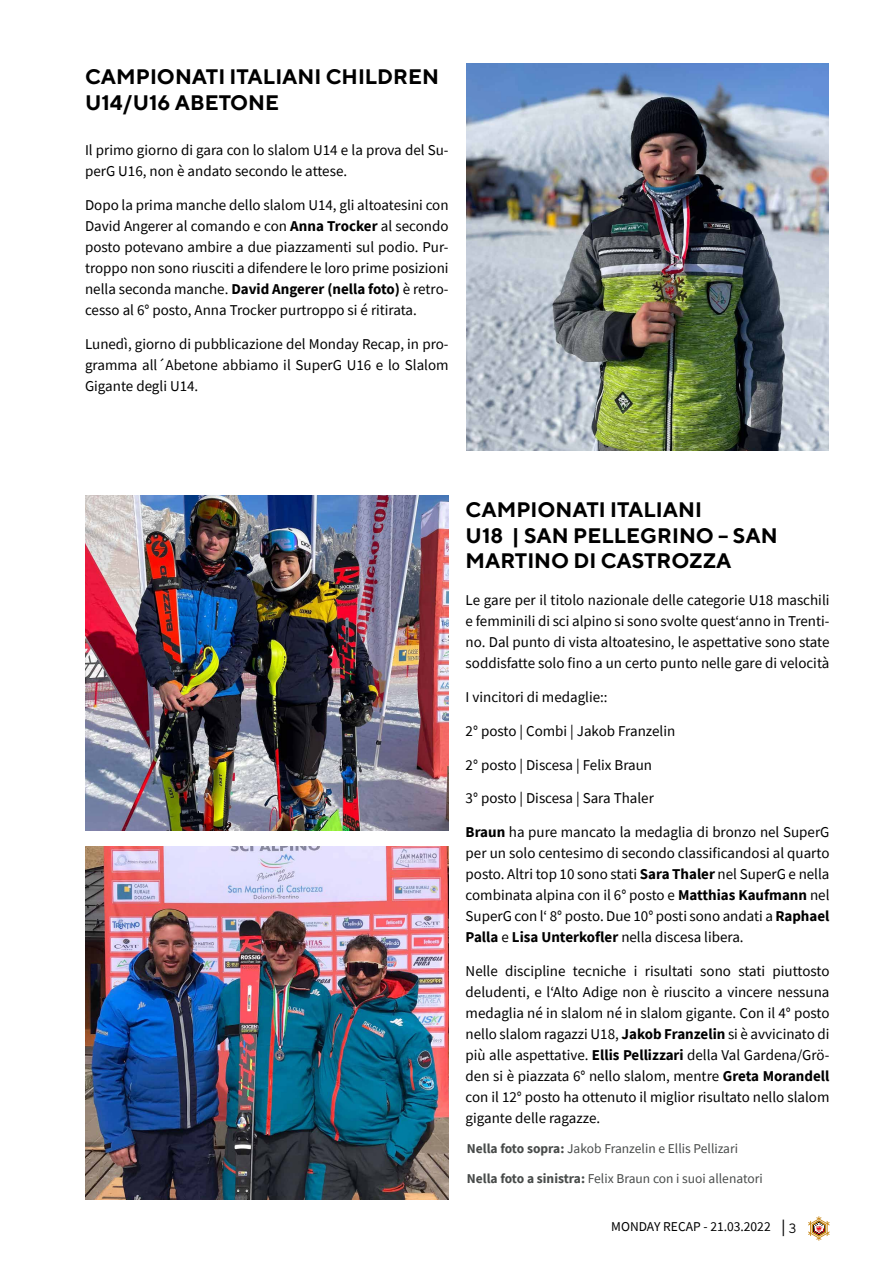
<style>
.page{position:relative;width:893px;height:1263px;background:#fff}
.page>*{position:absolute;margin:0;border:0;box-sizing:border-box;transform-origin:0 0}
.t1{font:700 21px/25.5px "TT Norms";color:#000}
.t2{font:15px/21px "Source Sans Pro";color:#000;text-align:justify}
.t3{font:13.5px "Source Sans Pro";color:#484b4a}
.t4{font:13.5px "Source Sans Pro";color:#000}
.s1{font-weight:700}
.s2{font-family:"Myriad Pro";font-size:16.5px}
.s3{font-family:"TT Norms"}
</style>
<div class="page">
<svg style="left:808px;top:1216px;width:21px;height:25px"></svg>
<img style="left:467px;top:64px;width:361px;height:386px">
<img style="left:85px;top:495px;width:364px;height:335px">
<img style="left:85px;top:846px;width:364px;height:353px">
<h1 class="t1" style="left:85px;top:63px;width:355px">CAMPIONATI ITALIANI CHILDREN<br>U14/U16 ABETONE</h1>
<p class="t2" style="left:85px;top:140px;width:365px">Il primo giorno di gara con lo slalom U14 e la prova del Su&shy;perG U16, non è andato secondo le attese.</p>
<p class="t2" style="left:85px;top:194px;width:365px">Dopo la prima manche dello slalom U14, gli altoatesini con David Angerer al comando e con <span class="s1">Anna Trocker</span> al secondo posto potevano ambire a due piazzamenti sul podio. Pur&shy;troppo non sono riusciti a difendere le loro prime posizioni nella seconda manche. <span class="s1">David Angerer (nella foto)</span> è retro&shy;cesso al 6° posto, Anna Trocker purtroppo si é ritirata.</p>
<p class="t2" style="left:85px;top:333px;width:365px">Lunedì, giorno di pubblicazione del Monday Recap, in pro&shy;gramma all´Abetone abbiamo il SuperG U16 e lo Slalom Gigante degli U14.</p>
<h1 class="t1" style="left:466px;top:497px;width:314px">CAMPIONATI ITALIANI<br>U18 | SAN PELLEGRINO – SAN<br>MARTINO DI CASTROZZA</h1>
<p class="t2" style="left:466px;top:590px;width:365px">Le gare per il titolo nazionale delle categorie U18 maschili e femminili di sci alpino si sono svolte quest‘anno in Trenti&shy;no. Dal punto di vista altoatesino, le aspettative sono state soddisfatte solo fino a un certo punto nelle gare di velocità</p>
<p class="t2" style="left:466px;top:686px;width:144px">I vincitori di medaglie::</p>
<p class="t2" style="left:466px;top:720px;width:211px">2° posto | Combi | Jakob Franzelin</p>
<p class="t2" style="left:466px;top:754px;width:188px">2° posto | Discesa | Felix Braun</p>
<p class="t2" style="left:466px;top:788px;width:190px">3° posto | Discesa | Sara Thaler</p>
<p class="t2" style="left:466px;top:821px;width:365px"><span class="s1">Braun</span> ha pure mancato la medaglia di bronzo nel SuperG per un solo centesimo di secondo classificandosi al quarto posto. Altri top 10 sono stati <span class="s1">Sara Thaler</span> nel SuperG e nella combinata alpina con il 6° posto e <span class="s1">Matthias Kaufmann</span> nel SuperG con l‘ 8° posto. Due 10° posti sono andati a <span class="s1">Raphael Palla</span> e <span class="s1">Lisa Unterkofler</span> nella discesa libera.</p>
<p class="t2" style="left:466px;top:960px;width:365px">Nelle discipline tecniche i risultati sono stati piuttosto deludenti, e l‘Alto Adige non è riuscito a vincere nessuna medaglia né in slalom né in slalom gigante. Con il 4° posto nello slalom ragazzi U18, <span class="s1">Jakob Franzelin</span> si è avvicinato di più alle aspettative. <span class="s1">Ellis Pellizzari</span> della Val Gardena/Grö&shy;den si è piazzata 6° nello slalom, mentre <span class="s1">Greta Morandell </span>con il 12° posto ha ottenuto il miglior risultato nello slalom gigante delle ragazze.</p>
<p class="t3" style="left:467px;top:1140px;width:273px"><span class="s1">Nella foto sopra:</span> Jakob Franzelin e Ellis Pellizari</p>
<p class="t3" style="left:467px;top:1170px;width:297px"><span class="s1">Nella foto a sinistra:</span> Felix Braun con i suoi allenatori</p>
<p class="t4" style="left:611px;top:1218px;width:187px">MONDAY RECAP - 21.03.2022 <span class="s2">|</span> <span class="s3">3</span></p>
</div>
